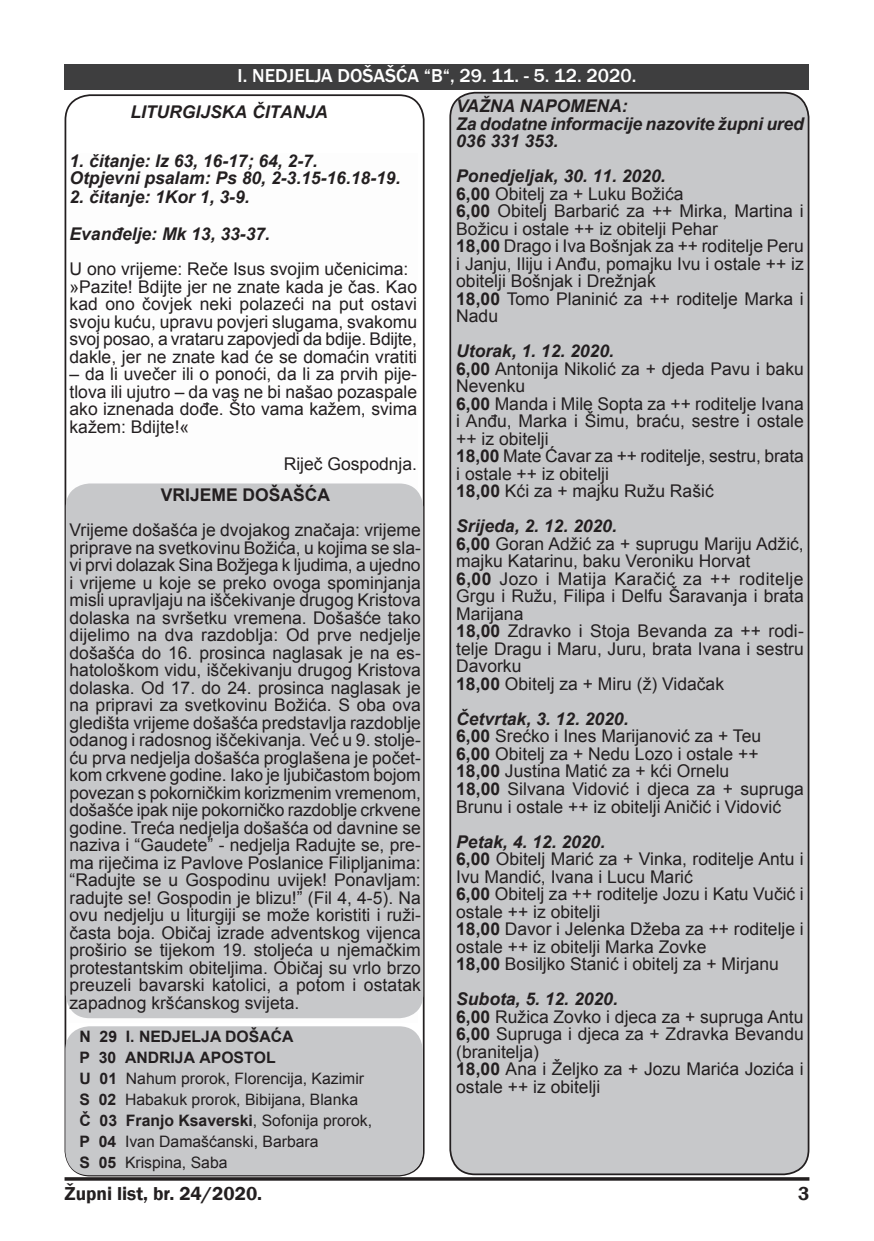
<style>
.page{position:relative;width:874px;height:1241px;background:#fff}
.page>*{position:absolute;margin:0;border:0;box-sizing:border-box;transform-origin:0 0}
.t1{font:500 19.25px "Franklin Gothic";color:#fff}
.t2{font:600 19.25px "Franklin Gothic";color:#231f20}
.t3{font:17.5px/17.5px "Arial";color:#231f20}
.t4{font:italic 700 17.5px/17.5px "Arial";color:#231f20}
.t5{font:700 17.5px "Arial";color:#231f20}
.t6{font:15.75px "Arial";color:#231f20}
.t7{font:700 15.75px "Arial";color:#231f20}
.s1{font-weight:700}
.s2{font-weight:400}
</style>
<div class="page">
<div style="left:65px;top:1026px;width:357px;height:148px;background:#c7c8ca;border-radius:24px"></div>
<div style="left:64px;top:64px;width:745px;height:26px;background:#3e3e3f"></div>
<svg style="left:64px;top:1176px;width:745px;height:4px"></svg>
<div style="left:450px;top:93px;width:358px;height:1081px;background:#c7c8ca;border-radius:25px"></div>
<div style="left:449px;top:92px;width:360px;height:1082px;border:2px solid #231f20;border-radius:25px"></div>
<div style="left:66px;top:483px;width:357px;height:535px;background:#c7c8ca;border-radius:24px"></div>
<p class="t1" style="left:237px;top:63px;width:400px">I. NEDJELJA DOŠAŠĆA “B“, 29. 11. - 5. 12. 2020.</p>
<p class="t4" style="left:130px;top:103px;width:199px">LITURGIJSKA ČITANJA</p>
<p class="t4" style="left:69px;top:152px;width:250px">1. čitanje: Iz 63, 16-17; 64, 2-7.</p>
<p class="t4" style="left:69px;top:170px;width:332px">Otpjevni psalam: Ps 80, 2-3.15-16.18-19.</p>
<p class="t4" style="left:69px;top:189px;width:181px">2. čitanje: 1Kor 1, 3-9.</p>
<p class="t4" style="left:69px;top:226px;width:202px">Evanđelje: Mk 13, 33-37.</p>
<p class="t3" style="left:69px;top:260px;width:340px">U ono vrijeme: Reče Isus svojim učenicima:</p>
<p class="t3" style="left:69px;top:278px;width:349px;text-align:justify">»Pazite! Bdijte jer ne znate kada je čas. Kao kad ono čovjek neki polazeći na put ostavi svoju kuću, upravu povjeri slugama, svakomu svoj posao, a vrataru zapovjedi da bdije. Bdijte, dakle, jer ne znate kad će se domaćin vratiti</p>
<p class="t3" style="left:69px;top:365px;width:349px;text-align:justify">– da li uvečer ili o ponoći, da li za prvih pije&shy;tlova ili ujutro – da vas ne bi našao pozaspale ako iznenada dođe. Što vama kažem, svima kažem: Bdijte!«</p>
<p class="t3" style="left:283px;top:455px;width:135px">Riječ Gospodnja.</p>
<p class="t4" style="left:456px;top:98px;width:173px">VAŽNA NAPOMENA:</p>
<p class="t4" style="left:456px;top:115px;width:349px">Za dodatne informacije nazovite župni ured<br>036 331 353.</p>
<p class="t4" style="left:456px;top:168px;width:211px">Ponedjeljak, 30. 11. 2020.</p>
<p class="t3" style="left:456px;top:185px;width:229px"><span class="s1">6,00</span> Obitelj za + Luku Božića</p>
<p class="t3" style="left:456px;top:202px;width:349px"><span class="s1">6,00</span> Obitelj Barbarić za ++ Mirka, Martina i<br>Božicu i ostale ++ iz obitelji Pehar</p>
<p class="t3" style="left:456px;top:237px;width:349px;text-align:justify"><span class="s1">18,00</span> Drago i Iva Bošnjak za ++ roditelje Peru i Janju, Iliju i Anđu, pomajku Ivu i ostale ++ iz obitelji Bošnjak i Drežnjak</p>
<p class="t3" style="left:456px;top:290px;width:349px"><span class="s1">18,00</span> Tomo Planinić za ++ roditelje Marka i<br>Nadu</p>
<p class="t4" style="left:456px;top:343px;width:159px">Utorak, 1. 12. 2020.</p>
<p class="t3" style="left:456px;top:360px;width:349px"><span class="s1">6,00</span> Antonija Nikolić za + djeda Pavu i baku<br>Nevenku</p>
<p class="t3" style="left:456px;top:395px;width:349px;text-align:justify"><span class="s1">6,00</span> Manda i Mile Sopta za ++ roditelje Ivana i Anđu, Marka i Šimu, braću, sestre i ostale ++ iz obitelji</p>
<p class="t3" style="left:456px;top:447px;width:349px"><span class="s1">18,00</span> Mate Ćavar za ++ roditelje, sestru, brata i ostale ++ iz obitelji</p>
<p class="t3" style="left:456px;top:482px;width:259px"><span class="s1">18,00</span> Kći za + majku Ružu Rašić</p>
<p class="t4" style="left:456px;top:518px;width:162px">Srijeda, 2. 12. 2020.</p>
<p class="t3" style="left:456px;top:535px;width:349px"><span class="s1">6,00</span> Goran Adžić za + suprugu Mariju Adžić, majku Katarinu, baku Veroniku Horvat</p>
<p class="t3" style="left:456px;top:570px;width:349px;text-align:justify"><span class="s1">6,00</span> Jozo i Matija Karačić za ++ roditelje Grgu i Ružu, Filipa i Delfu Šaravanja i brata Marijana</p>
<p class="t3" style="left:456px;top:622px;width:349px;text-align:justify"><span class="s1">18,00</span> Zdravko i Stoja Bevanda za ++ rodi&shy;telje Dragu i Maru, Juru, brata Ivana i sestru Davorku</p>
<p class="t3" style="left:456px;top:675px;width:269px"><span class="s1">18,00</span> Obitelj za + Miru (ž) Vidačak</p>
<p class="t4" style="left:456px;top:710px;width:174px">Četvrtak, 3. 12. 2020.</p>
<p class="t3" style="left:456px;top:727px;width:306px"><span class="s1">6,00</span> Srećko i Ines Marijanović za + Teu</p>
<p class="t3" style="left:456px;top:745px;width:304px"><span class="s1">6,00</span> Obitelj za + Nedu Lozo i ostale ++</p>
<p class="t3" style="left:456px;top:762px;width:274px"><span class="s1">18,00</span> Justina Matić za + kći Ornelu</p>
<p class="t3" style="left:456px;top:780px;width:349px"><span class="s1">18,00</span> Silvana Vidović i djeca za + supruga<br>Brunu i ostale ++ iz obitelji Aničić i Vidović</p>
<p class="t4" style="left:456px;top:833px;width:150px">Petak, 4. 12. 2020.</p>
<p class="t3" style="left:456px;top:850px;width:349px"><span class="s1">6,00</span> Obitelj Marić za + Vinka, roditelje Antu i<br>Ivu Mandić, Ivana i Lucu Marić</p>
<p class="t3" style="left:456px;top:885px;width:349px"><span class="s1">6,00</span> Obitelj za ++ roditelje Jozu i Katu Vučić i ostale ++ iz obitelji</p>
<p class="t3" style="left:456px;top:920px;width:349px"><span class="s1">18,00</span> Davor i Jelenka Džeba za ++ roditelje i ostale ++ iz obitelji Marka Zovke</p>
<p class="t3" style="left:456px;top:955px;width:324px"><span class="s1">18,00</span> Bosiljko Stanić i obitelj za + Mirjanu</p>
<p class="t4" style="left:456px;top:990px;width:163px">Subota, 5. 12. 2020.</p>
<p class="t3" style="left:456px;top:1007px;width:348px"><span class="s1">6,00</span> Ružica Zovko i djeca za + supruga Antu</p>
<p class="t3" style="left:456px;top:1025px;width:349px"><span class="s1">6,00</span> Supruga i djeca za + Zdravka Bevandu (branitelja)</p>
<p class="t3" style="left:456px;top:1060px;width:349px"><span class="s1">18,00</span> Ana i Željko za + Jozu Marića Jozića i ostale ++ iz obitelji</p>
<p class="t5" style="left:161px;top:483px;width:171px">VRIJEME DOŠAŠĆA</p>
<p class="t3" style="left:69px;top:521px;width:353px;text-align:justify">Vrijeme došašća je dvojakog značaja: vrijeme priprave na svetkovinu Božića, u kojima se sla&shy;vi prvi dolazak Sina Božjega k ljudima, a ujedno i vrijeme u koje se preko ovoga spominjanja misli upravljaju na iščekivanje drugog Kristova dolaska na svršetku vremena. Došašće tako dijelimo na dva razdoblja: Od prve nedjelje došašća do 16. prosinca naglasak je na es&shy;hatološkom vidu, iščekivanju drugog Kristova dolaska. Od 17. do 24. prosinca naglasak je na pripravi za svetkovinu Božića. S oba ova gledišta vrijeme došašća predstavlja razdoblje odanog i radosnog iščekivanja. Već u 9. stolje&shy;ću prva nedjelja došašća proglašena je počet&shy;kom crkvene godine. Iako je ljubičastom bojom povezan s pokorničkim korizmenim vremenom, došašće ipak nije pokorničko razdoblje crkvene godine. Treća nedjelja došašća od davnine se naziva i “Gaudete” - nedjelja Radujte se, pre&shy;ma riječima iz Pavlove Poslanice Filipljanima: “Radujte se u Gospodinu uvijek! Ponavljam: radujte se! Gospodin je blizu!” (Fil 4, 4-5). Na ovu nedjelju u liturgiji se može koristiti i ruži&shy;časta boja. Običaj izrade adventskog vijenca proširio se tijekom 19. stoljeća u njemačkim protestantskim obiteljima. Običaj su vrlo brzo preuzeli bavarski katolici, a potom i ostatak zapadnog kršćanskog svijeta.</p>
<p class="t7" style="left:79px;top:1026px;width:215px">N 29 I. NEDJELJA DOŠAĆA</p>
<p class="t7" style="left:79px;top:1047px;width:198px">P 30 ANDRIJA APOSTOL</p>
<p class="t6" style="left:79px;top:1068px;width:286px"><span class="s1">U 01</span> Nahum prorok, Florencija, Kazimir</p>
<p class="t6" style="left:79px;top:1089px;width:280px"><span class="s1">S 02</span> Habakuk prorok, Bibijana, Blanka</p>
<p class="t7" style="left:79px;top:1110px;width:294px">Č 03 Franjo Ksaverski<span class="s2">, Sofonija prorok,</span></p>
<p class="t6" style="left:79px;top:1131px;width:240px"><span class="s1">P 04</span> Ivan Damašćanski, Barbara</p>
<p class="t6" style="left:79px;top:1152px;width:149px"><span class="s1">S 05</span> Krispina, Saba</p>
<p class="t2" style="left:64px;top:1181px;width:199px">Župni list, br. 24/2020.</p>
<p class="t2" style="left:797px;top:1181px;width:13px">3</p>
</div>
